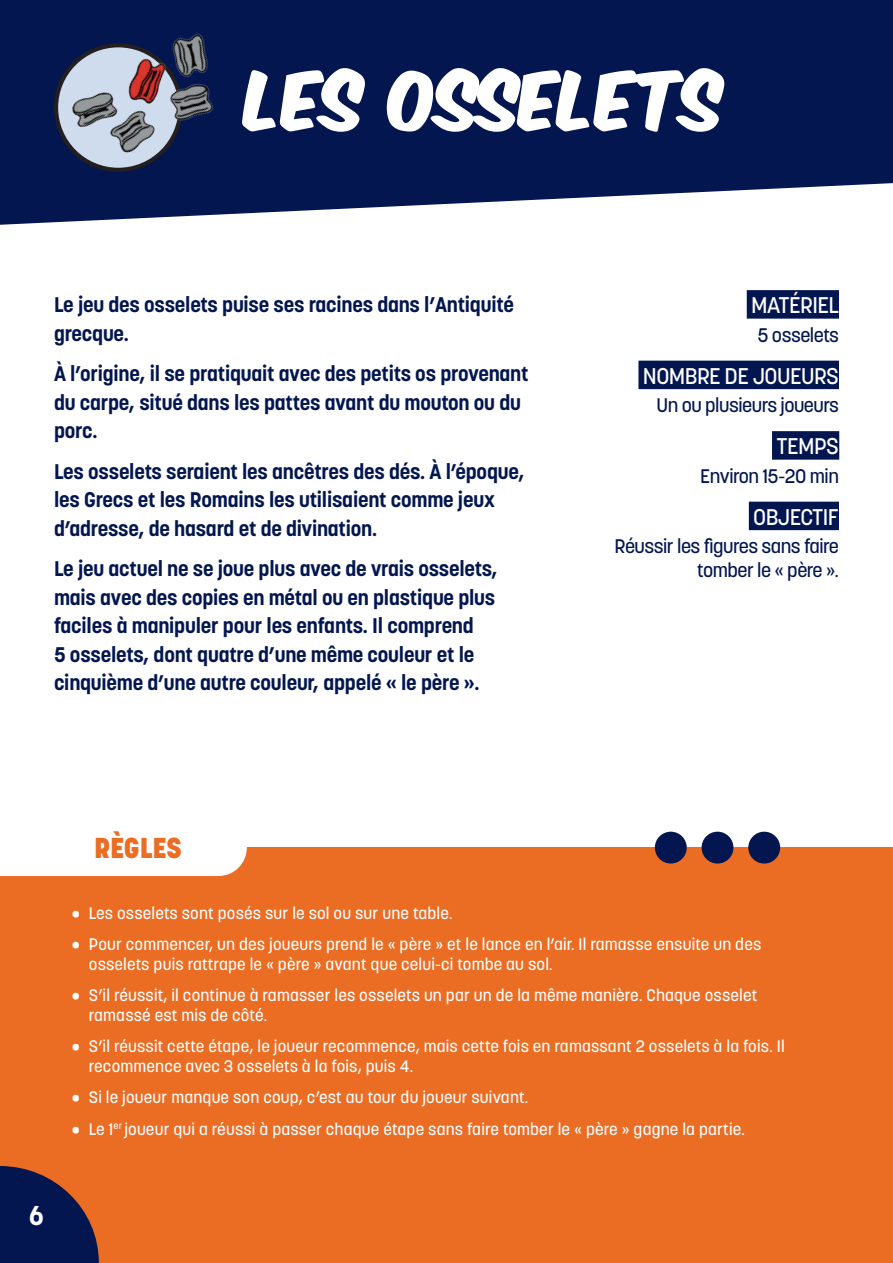
<style>
.page{position:relative;width:893px;height:1263px;background:#fff}
.page>*{position:absolute;margin:0;border:0;box-sizing:border-box;transform-origin:0 0}
.t1{font:69px "Komika Title Axis";color:#fff}
.t2{font:800 28.5px "Korolev";color:#eb6d23}
.t3{font:700 27px "Korolev";color:#fff}
.t4{font:500 22.5px "Korolev";letter-spacing:-.025em;color:#fff}
.t5{font:700 21px/28.5px "Korolev";letter-spacing:-.01em;color:#031650}
.t6{font:500 19.5px/23.4px "Korolev";letter-spacing:-.025em;color:#031650;text-align:right}
.t7{font:500 16.5px/19.5px "Korolev";letter-spacing:.01em;color:#fff}
</style>
<div class="page">
<div style="left:0;top:848px;width:893px;height:415px;background:#eb6d23"></div>
<svg style="left:0;top:1166px;width:99px;height:97px"></svg>
<svg style="left:0;top:0;width:893px;height:225px;fill:#031650"></svg>
<div style="left:747px;top:290px;width:92px;height:29px;background:#031650"></div>
<div style="left:638px;top:361px;width:201px;height:28px;background:#031650"></div>
<div style="left:772px;top:431px;width:67px;height:29px;background:#031650"></div>
<div style="left:749px;top:502px;width:90px;height:28px;background:#031650"></div>
<img style="left:56px;top:0;width:178px;height:170px">
<div style="left:0;top:847px;width:247px;height:29px;background:#fff"></div>
<div style="left:748px;top:832px;width:32px;height:31px;background:#031650;border-radius:50%"></div>
<div style="left:702px;top:832px;width:31px;height:31px;background:#031650;border-radius:50%"></div>
<div style="left:655px;top:832px;width:32px;height:31px;background:#031650;border-radius:50%"></div>
<h1 class="t1" style="left:247px;top:66px;width:479px">LES OSSELETS</h1>
<p class="t5" style="left:54px;top:291px;width:461px">Le jeu des osselets puise ses racines dans l’Antiquité grecque.</p>
<p class="t5" style="left:54px;top:360px;width:476px">À l’origine, il se pratiquait avec des petits os provenant du carpe, situé dans les pattes avant du mouton ou du porc.</p>
<p class="t5" style="left:54px;top:457px;width:472px">Les osselets seraient les ancêtres des dés. À l’époque, les Grecs et les Romains les utilisaient comme jeux d’adresse, de hasard et de divination.</p>
<p class="t5" style="left:54px;top:555px;width:445px">Le jeu actuel ne se joue plus avec de vrais osselets, mais avec des copies en métal ou en plastique plus faciles à manipuler pour les enfants. Il comprend<br>5 osselets, dont quatre d’une même couleur et le cinquième d’une autre couleur, appelé « le père ».</p>
<h3 class="t4" style="left:751px;top:291px;width:89px">MATÉRIEL</h3>
<p class="t6" style="left:757px;top:323px;width:83px">5 osselets</p>
<h3 class="t4" style="left:643px;top:362px;width:198px">NOMBRE DE JOUEURS</h3>
<p class="t6" style="left:656px;top:394px;width:184px">Un ou plusieurs joueurs</p>
<h3 class="t4" style="left:776px;top:432px;width:64px">TEMPS</h3>
<p class="t6" style="left:700px;top:464px;width:140px">Environ 15-20 min</p>
<h3 class="t4" style="left:753px;top:503px;width:87px">OBJECTIF</h3>
<p class="t6" style="left:614px;top:535px;width:226px">Réussir les figures sans faire tomber le « père ».</p>
<h3 class="t3" style="left:29px;top:1198px;width:16px">6</h3>
<h2 class="t2" style="left:94px;top:830px;width:89px">RÈGLES</h2>
<p class="t7" style="left:72px;top:903px;width:382px">• Les osselets sont posés sur le sol ou sur une table.</p>
<p class="t7" style="left:89px;top:934px;width:674px;text-indent:-17px">• Pour commencer, un des joueurs prend le « père » et le lance en l’air. Il ramasse ensuite un des osselets puis rattrape le « père » avant que celui-ci tombe au sol.</p>
<p class="t7" style="left:89px;top:985px;width:670px;text-indent:-17px">• S’il réussit, il continue à ramasser les osselets un par un de la même manière. Chaque osselet ramassé est mis de côté.</p>
<p class="t7" style="left:89px;top:1036px;width:697px;text-indent:-17px">• S’il réussit cette étape, le joueur recommence, mais cette fois en ramassant 2 osselets à la fois. Il recommence avec 3 osselets à la fois, puis 4.</p>
<p class="t7" style="left:72px;top:1087px;width:458px">• Si le joueur manque son coup, c’est au tour du joueur suivant.</p>
<p class="t7" style="left:72px;top:1119px;width:675px">• Le 1<sup>er</sup> joueur qui a réussi à passer chaque étape sans faire tomber le « père » gagne la partie.</p>
</div>
